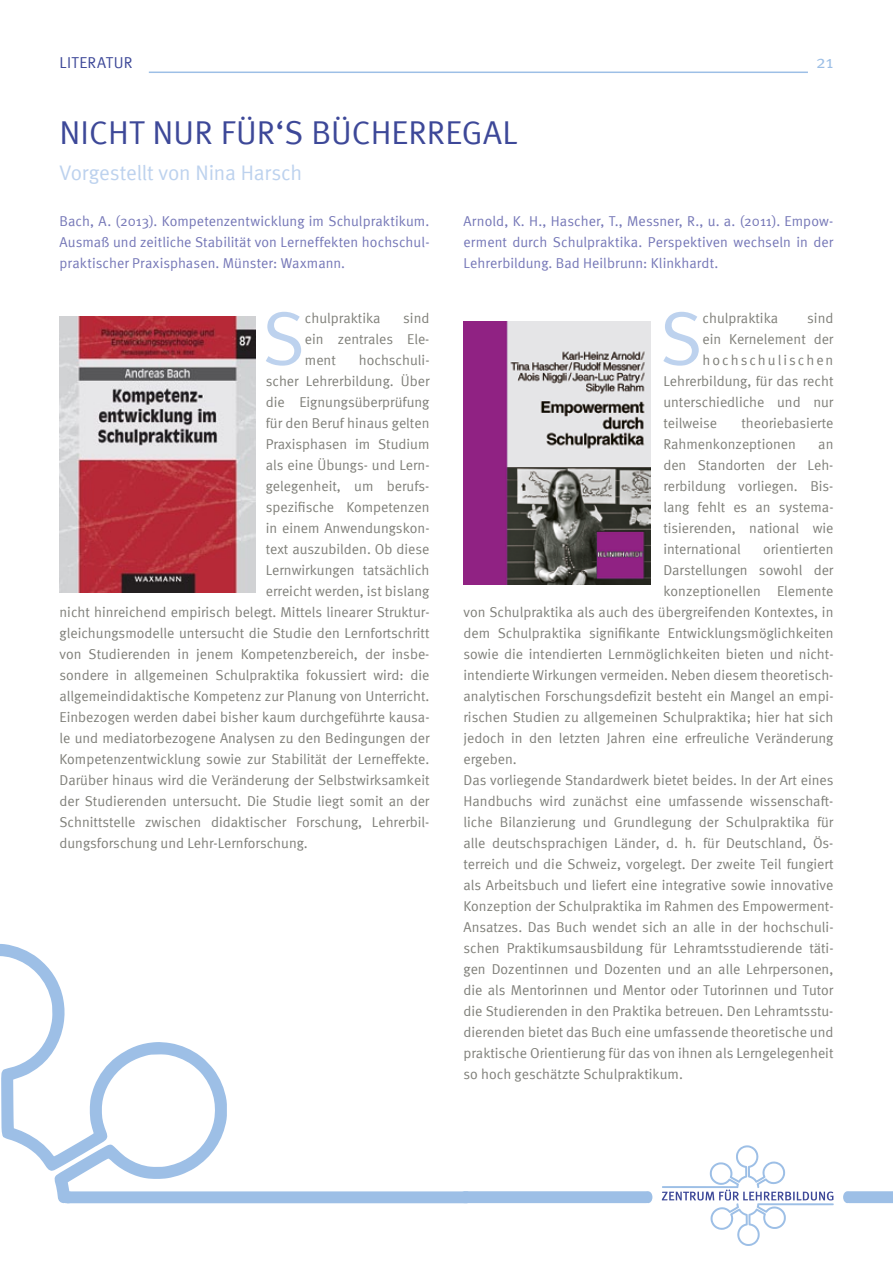
<style>
.page{position:relative;width:893px;height:1263px;background:#fff}
.page>*{position:absolute;margin:0;border:0;box-sizing:border-box;transform-origin:0 0}
.t1{font:75.45px "Meta Normal";color:#bdd2ee}
.t2{font:33px "Meta Normal";color:#3d4898}
.t3{font:21px "Meta Normal";letter-spacing:-.01em;color:#bdd2ee}
.t4{font:18px "Meta Normal";color:#9dbfe6}
.t5{font:15.75px "Meta Normal";letter-spacing:.025em;color:#3d4898}
.t6{font:14.25px/21px "Meta Normal";color:#80807a;text-align:justify}
.t7{font:14.25px/21px "Meta Normal";letter-spacing:.005em;color:#7577b7;text-align:justify}
.t8{font:14.25px "Meta Normal";letter-spacing:.14em;color:#80807a}
</style>
<div class="page">
<hr style="left:149px;top:72px;width:659px;height:1px;background:#9dbfe6">
<svg style="left:0;top:944px;width:227px;height:260px"></svg>
<svg style="left:662px;top:1145px;width:172px;height:101px"></svg>
<svg style="left:849px;top:1191px;width:44px;height:12px"></svg>
<div style="left:843px;top:1191px;width:9px;height:12px;background:#9dbfe6;border-radius:50%"></div>
<div style="left:461px;top:1191px;width:188px;height:12px;background:#9dbfe6;border-radius:3px"></div>
<div style="left:644px;top:1191px;width:8px;height:12px;background:#9dbfe6;border-radius:50%"></div>
<div style="left:65px;top:1191px;width:405px;height:12px;background:#9dbfe6;border-radius:3px"></div>
<div style="left:58px;top:1191px;width:19px;height:12px;background:#9dbfe6;border-radius:50%"></div>
<img style="left:463px;top:321px;width:188px;height:263px">
<img style="left:60px;top:317px;width:195px;height:275px">
<p class="t5" style="left:60px;top:54px;width:74px">LITERATUR</p>
<p class="t4" style="left:816px;top:51px;width:19px">21</p>
<h2 class="t2" style="left:60px;top:113px;width:38px">Nicht</h2>
<h2 class="t2" style="left:152px;top:113px;width:20px">nur</h2>
<h2 class="t2" style="left:221px;top:113px;width:129px">für‘s Bücherregal</h2>
<h3 class="t3" style="left:60px;top:161px;width:244px">Vorgestellt von Nina Harsch</h3>
<p class="t7" style="left:60px;top:210px;width:371px">Bach, A. (2013). Kompetenzentwicklung im Schulpraktikum.<br>Ausmaß und zeitliche Stabilität von Lerneffekten hochschul&shy;praktischer Praxisphasen. Münster: Waxmann.</p>
<h1 class="t1" style="left:262px;top:295px;width:44px">S</h1>
<p class="t6" style="left:305px;top:307px;width:77px">chulpraktika</p>
<p class="t6" style="left:305px;top:307px;width:126px;text-indent:98px">sind ein zentrales Ele&shy;ment</p>
<p class="t6" style="left:359px;top:349px;width:72px">hochschuli-</p>
<p class="t6" style="left:266px;top:370px;width:165px">scher Lehrerbildung. Über</p>
<p class="t6" style="left:266px;top:391px;width:165px">die Eignungsüberprüfung</p>
<p class="t6" style="left:266px;top:412px;width:165px">für den Beruf hinaus gelten</p>
<p class="t6" style="left:266px;top:433px;width:165px">Praxisphasen im Studium</p>
<p class="t6" style="left:266px;top:454px;width:165px">als eine Übungs- und Lern-</p>
<p class="t6" style="left:266px;top:475px;width:165px">gelegenheit, um berufs-</p>
<p class="t6" style="left:266px;top:496px;width:165px">spezifische Kompetenzen</p>
<p class="t6" style="left:266px;top:517px;width:165px">in einem Anwendungskon-</p>
<p class="t6" style="left:266px;top:538px;width:165px">text auszubilden. Ob diese</p>
<p class="t6" style="left:266px;top:559px;width:165px">Lernwirkungen tatsächlich</p>
<p class="t6" style="left:266px;top:580px;width:165px">erreicht werden, ist bislang</p>
<p class="t6" style="left:60px;top:601px;width:371px">nicht hinreichend empirisch belegt. Mittels linearer Struktur-</p>
<p class="t6" style="left:60px;top:622px;width:371px">gleichungsmodelle untersucht die Studie den Lernfortschritt</p>
<p class="t6" style="left:60px;top:643px;width:371px">von Studierenden in jenem Kompetenzbereich, der insbe-</p>
<p class="t6" style="left:60px;top:664px;width:371px">sondere in allgemeinen Schulpraktika fokussiert wird: die</p>
<p class="t6" style="left:60px;top:685px;width:371px">allgemeindidaktische Kompetenz zur Planung von Unterricht.</p>
<p class="t6" style="left:60px;top:706px;width:371px">Einbezogen werden dabei bisher kaum durchgeführte kausa-</p>
<p class="t6" style="left:60px;top:727px;width:371px">le und mediatorbezogene Analysen zu den Bedingungen der</p>
<p class="t6" style="left:60px;top:748px;width:371px">Kompetenzentwicklung sowie zur Stabilität der Lerneffekte.</p>
<p class="t6" style="left:60px;top:769px;width:371px">Darüber hinaus wird die Veränderung der Selbstwirksamkeit</p>
<p class="t6" style="left:60px;top:790px;width:371px">der Studierenden untersucht. Die Studie liegt somit an der</p>
<p class="t6" style="left:60px;top:811px;width:371px">Schnittstelle zwischen didaktischer Forschung, Lehrerbil-</p>
<p class="t6" style="left:60px;top:832px;width:250px">dungsforschung und Lehr-Lernforschung.</p>
<p class="t7" style="left:463px;top:210px;width:371px">Arnold, K. H., Hascher, T., Messner, R., u. a. (2011). Empow&shy;erment durch Schulpraktika. Perspektiven wechseln in der Lehrerbildung. Bad Heilbrunn: Klinkhardt.</p>
<h1 class="t1" style="left:660px;top:295px;width:44px">S</h1>
<p class="t6" style="left:702px;top:307px;width:77px">chulpraktika</p>
<p class="t6" style="left:807px;top:307px;width:28px">sind</p>
<p class="t6" style="left:702px;top:328px;width:132px">ein Kernelement der</p>
<p class="t8" style="left:702px;top:351px;width:132px">hochschulischen</p>
<p class="t6" style="left:663px;top:370px;width:172px">Lehrerbildung, für das recht</p>
<p class="t6" style="left:663px;top:391px;width:172px">unterschiedliche und nur</p>
<p class="t6" style="left:663px;top:412px;width:55px">teilweise</p>
<p class="t6" style="left:663px;top:412px;width:172px;text-indent:78px">theoriebasierte<br>Rahmenkonzeptionen</p>
<p class="t6" style="left:663px;top:433px;width:172px;text-indent:155px">an den Standorten der Leh&shy;rerbildung vorliegen. Bis&shy;lang fehlt es an systema&shy;tisierenden, national wie international</p>
<p class="t6" style="left:763px;top:538px;width:72px">orientierten</p>
<p class="t6" style="left:663px;top:559px;width:172px">Darstellungen sowohl der</p>
<p class="t6" style="left:663px;top:580px;width:172px">konzeptionellen Elemente</p>
<p class="t6" style="left:463px;top:601px;width:371px">von Schulpraktika als auch des übergreifenden Kontextes, in</p>
<p class="t6" style="left:463px;top:622px;width:371px">dem Schulpraktika signifikante Entwicklungsmöglichkeiten</p>
<p class="t6" style="left:463px;top:643px;width:371px">sowie die intendierten Lernmöglichkeiten bieten und nicht-</p>
<p class="t6" style="left:463px;top:664px;width:371px">intendierte Wirkungen vermeiden. Neben diesem theoretisch-</p>
<p class="t6" style="left:463px;top:685px;width:371px">analytischen Forschungsdefizit besteht ein Mangel an empi-</p>
<p class="t6" style="left:463px;top:706px;width:371px">rischen Studien zu allgemeinen Schulpraktika; hier hat sich</p>
<p class="t6" style="left:463px;top:727px;width:371px">jedoch in den letzten Jahren eine erfreuliche Veränderung</p>
<p class="t6" style="left:463px;top:748px;width:55px">ergeben.</p>
<p class="t6" style="left:463px;top:769px;width:371px">Das vorliegende Standardwerk bietet beides. In der Art eines</p>
<p class="t6" style="left:463px;top:790px;width:371px">Handbuchs wird zunächst eine umfassende wissenschaft-</p>
<p class="t6" style="left:463px;top:811px;width:371px">liche Bilanzierung und Grundlegung der Schulpraktika für</p>
<p class="t6" style="left:463px;top:832px;width:371px">alle deutschsprachigen Länder, d. h. für Deutschland, Ös-</p>
<p class="t6" style="left:463px;top:853px;width:371px">terreich und die Schweiz, vorgelegt. Der zweite Teil fungiert</p>
<p class="t6" style="left:463px;top:874px;width:371px">als Arbeitsbuch und liefert eine integrative sowie innovative</p>
<p class="t6" style="left:463px;top:895px;width:371px">Konzeption der Schulpraktika im Rahmen des Empowerment-</p>
<p class="t6" style="left:463px;top:916px;width:371px">Ansatzes. Das Buch wendet sich an alle in der hochschuli-</p>
<p class="t6" style="left:463px;top:937px;width:371px">schen Praktikumsausbildung für Lehramtsstudierende täti-</p>
<p class="t6" style="left:463px;top:958px;width:371px">gen Dozentinnen und Dozenten und an alle Lehrpersonen,</p>
<p class="t6" style="left:463px;top:979px;width:371px">die als Mentorinnen und Mentor oder Tutorinnen und Tutor</p>
<p class="t6" style="left:463px;top:1000px;width:371px">die Studierenden in den Praktika betreuen. Den Lehramtsstu-</p>
<p class="t6" style="left:463px;top:1021px;width:371px">dierenden bietet das Buch eine umfassende theoretische und</p>
<p class="t6" style="left:463px;top:1042px;width:371px">praktische Orientierung für das von ihnen als Lerngelegenheit</p>
<p class="t6" style="left:463px;top:1063px;width:221px">so hoch geschätzte Schulpraktikum.</p>
</div>
